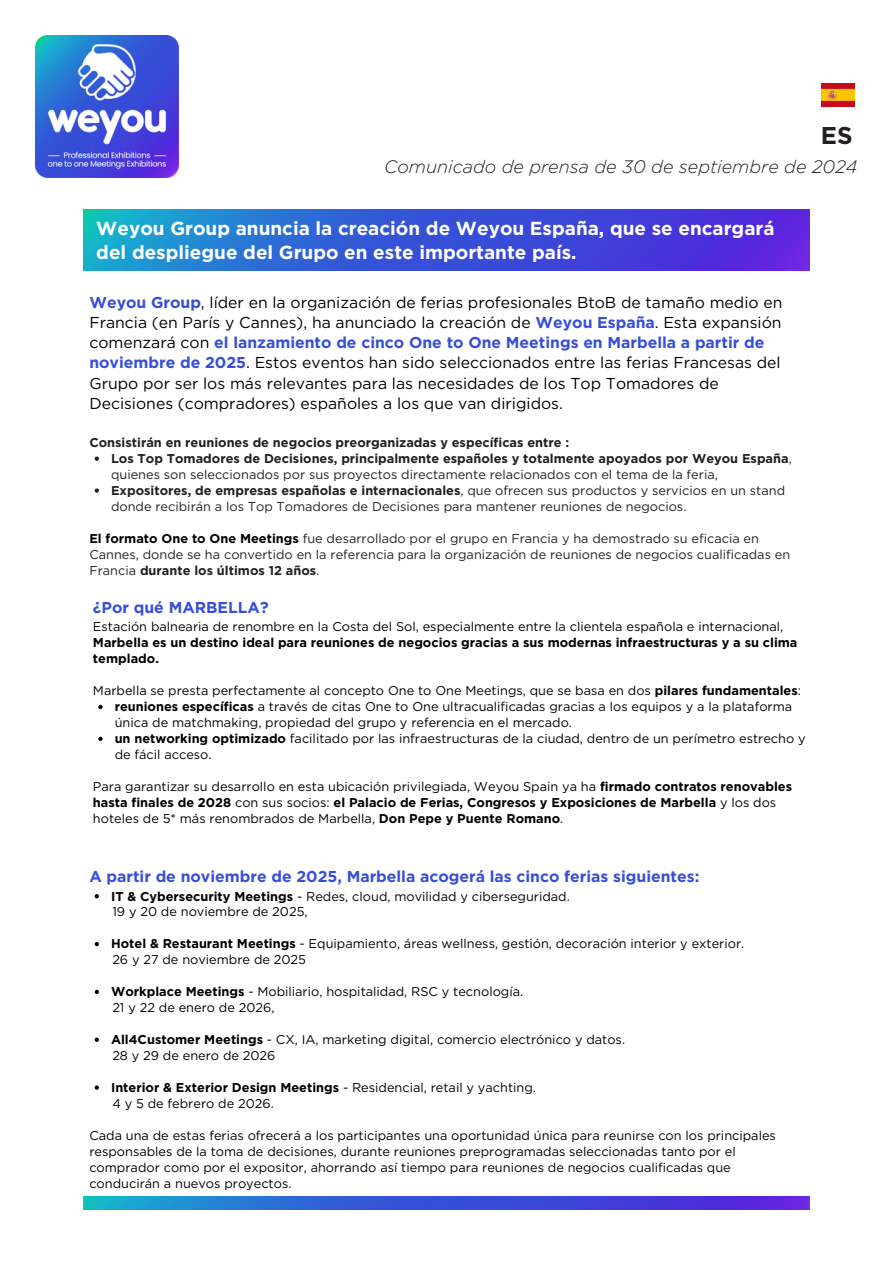
<style>
.page{position:relative;width:894px;height:1264px;background:#fff}
.page>*{position:absolute;margin:0;border:0;box-sizing:border-box;transform-origin:0 0}
.t1{font:700 24.15px "Gotham";color:#231f20}
.t2{font:700 18.9px/23.9px "Gotham";color:#fff}
.t3{font:italic 300 18px "Gotham";color:#231f20}
.t4{font:15.75px/20.2px "Gotham";color:#000}
.t5{font:700 15.75px "Gotham";color:#374fd7}
.t6{font:12.75px/15.9px "Gotham";color:#000}
.t7{font:12.75px/15.9px "Gotham";color:#231f20}
.t8{font:700 12.75px/15.9px "Gotham";color:#000}
.t9{font:700 12.75px/15.9px "Gotham";color:#231f20}
.s1{font-weight:700;color:#374fd7}
.s2{font-weight:400}
.s3{font-weight:700}
.s4{font-weight:700;color:#000}
</style>
<div class="page">
<img style="left:35px;top:35px;width:143px;height:143px">
<img style="left:84px;top:210px;width:725px;height:60px">
<svg style="left:95px;top:456px;width:4px;height:5px"></svg>
<svg style="left:95px;top:488px;width:4px;height:4px"></svg>
<svg style="left:98px;top:704px;width:4px;height:5px"></svg>
<svg style="left:98px;top:736px;width:4px;height:5px"></svg>
<svg style="left:95px;top:894px;width:4px;height:4px"></svg>
<svg style="left:95px;top:942px;width:4px;height:4px"></svg>
<svg style="left:95px;top:989px;width:4px;height:5px"></svg>
<svg style="left:95px;top:1037px;width:4px;height:4px"></svg>
<svg style="left:95px;top:1085px;width:4px;height:4px"></svg>
<img style="left:84px;top:1196px;width:725px;height:12px">
<img style="left:821px;top:84px;width:33px;height:22px">
<h1 class="t1" style="left:820px;top:121px;width:33px">ES</h1>
<p class="t3" style="left:384px;top:156px;width:474px">Comunicado de prensa de 30 de septiembre de 2024</p>
<p class="t2" style="left:96px;top:216px;width:679px">Weyou Group anuncia la creación de Weyou España, que se encargará del despliegue del Grupo en este importante país.</p>
<h2 class="t4" style="left:89px;top:292px;width:694px"><span class="s1">Weyou Group</span>, líder en la organización de ferias profesionales BtoB de tamaño medio en Francia (en París y Cannes), ha anunciado la creación de <span class="s1">Weyou España</span>. Esta expansión comenzará con <span class="s1">el lanzamiento de cinco One to One Meetings en Marbella a partir de noviembre de 2025</span>. Estos eventos han sido seleccionados entre las ferias Francesas del Grupo por ser los más relevantes para las necesidades de los Top Tomadores de Decisiones (compradores) españoles a los que van dirigidos.</h2>
<h5 class="t9" style="left:89px;top:434px;width:481px">Consistirán en reuniones de negocios preorganizadas y específicas entre :</h5>
<h6 class="t9" style="left:111px;top:450px;width:682px">Los Top Tomadores de Decisiones, principalmente españoles y totalmente apoyados por Weyou España<span class="s2">, quienes son seleccionados por sus proyectos directamente relacionados con el tema de la feria,</span></h6>
<p class="t7" style="left:111px;top:482px;width:675px"><span class="s3">Expositores, de empresas españolas e internacionales</span>, que ofrecen sus productos y servicios en un stand donde recibirán a los Top Tomadores de Decisiones para mantener reuniones de negocios.</p>
<p class="t7" style="left:89px;top:530px;width:702px"><span class="s4">El formato One to One Meetings</span> fue desarrollado por el grupo en Francia y ha demostrado su eficacia en<br>Cannes, donde se ha convertido en la referencia para la organización de reuniones de negocios cualificadas en<br>Francia <span class="s3">durante los últimos 12 años</span>.</p>
<p class="t5" style="left:93px;top:598px;width:177px">¿Por qué MARBELLA?</p>
<p class="t8" style="left:93px;top:619px;width:705px"><span class="s2">Estación balnearia de renombre en la Costa del Sol, especialmente entre la clientela española e internacional,<br></span>Marbella es un destino ideal para reuniones de negocios gracias a sus modernas infraestructuras y a su clima templado.</p>
<p class="t6" style="left:93px;top:682px;width:709px">Marbella se presta perfectamente al concepto One to One Meetings, que se basa en dos <span class="s3">pilares fundamentales</span>:</p>
<p class="t6" style="left:115px;top:698px;width:679px"><span class="s3">reuniones específicas</span> a través de citas One to One ultracualificadas gracias a los equipos y a la plataforma única de matchmaking, propiedad del grupo y referencia en el mercado.</p>
<p class="t6" style="left:115px;top:730px;width:692px"><span class="s3">un networking optimizado</span> facilitado por las infraestructuras de la ciudad, dentro de un perímetro estrecho y de fácil acceso.</p>
<p class="t6" style="left:93px;top:778px;width:700px">Para garantizar su desarrollo en esta ubicación privilegiada, Weyou Spain ya ha <span class="s3">firmado contratos renovables hasta finales de 2028</span> con sus socios: <span class="s3">el Palacio de Ferias, Congresos y Exposiciones de Marbella</span> y los dos hoteles de 5* más renombrados de Marbella, <span class="s3">Don Pepe y Puente Romano</span>.</p>
<p class="t5" style="left:89px;top:867px;width:611px">A partir de noviembre de 2025, Marbella acogerá las cinco ferias siguientes:</p>
<h4 class="t6" style="left:111px;top:888px;width:460px"><span class="s3">IT &amp; Cybersecurity Meetings</span> - Redes, cloud, movilidad y ciberseguridad.</h4>
<p class="t6" style="left:112px;top:903px;width:197px">19 y 20 de noviembre de 2025,</p>
<p class="t6" style="left:111px;top:935px;width:634px"><span class="s3">Hotel &amp; Restaurant Meetings</span> - Equipamiento, áreas wellness, gestión, decoración interior y exterior.</p>
<p class="t6" style="left:112px;top:951px;width:195px">26 y 27 de noviembre de 2025</p>
<p class="t6" style="left:111px;top:983px;width:413px"><span class="s3">Workplace Meetings</span> - Mobiliario, hospitalidad, RSC y tecnología.</p>
<p class="t6" style="left:112px;top:999px;width:164px">21 y 22 de enero de 2026,</p>
<p class="t6" style="left:111px;top:1031px;width:515px"><span class="s3">All4Customer Meetings</span> - CX, IA, marketing digital, comercio electrónico y datos.</p>
<p class="t6" style="left:112px;top:1047px;width:165px">28 y 29 de enero de 2026</p>
<p class="t8" style="left:111px;top:1079px;width:426px">Interior &amp; Exterior Design Meetings <span class="s2">- Residencial, retail y yachting.</span></p>
<p class="t6" style="left:112px;top:1095px;width:163px">4 y 5 de febrero de 2026.</p>
<p class="t6" style="left:89px;top:1127px;width:688px">Cada una de estas ferias ofrecerá a los participantes una oportunidad única para reunirse con los principales responsables de la toma de decisiones, durante reuniones preprogramadas seleccionadas tanto por el comprador como por el expositor, ahorrando así tiempo para reuniones de negocios cualificadas que conducirán a nuevos proyectos.</p>
</div>
